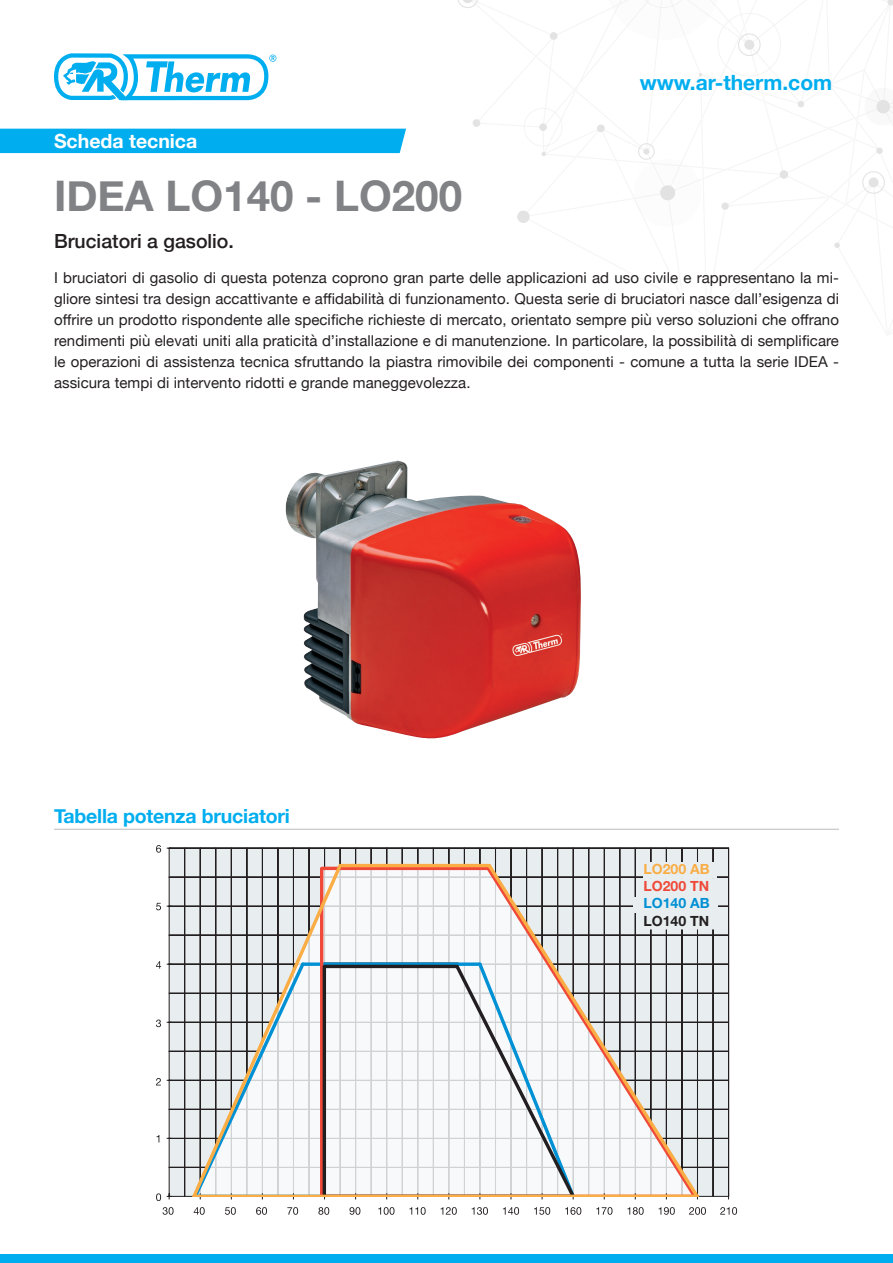
<style>
.page{position:relative;width:893px;height:1263px;background:#fff}
.page>*{position:absolute;margin:0;border:0;box-sizing:border-box;transform-origin:0 0}
.t1{font:700 42.15px "Helvetica Neue";color:#808285}
.t2{font:700 21px "Helvetica Neue";color:#00aeef}
.t3{font:700 19.5px "Helvetica Neue";letter-spacing:-.01em;color:#00aeef}
.t4{font:500 19.5px "Helvetica Neue";color:#231f20}
.t5{font:700 19.5px "Helvetica Neue";color:#fff}
.t6{font:15px/21px "Helvetica Neue";letter-spacing:.005em;color:#231f20;text-align:justify}
.t7{font:700 14.1px/17.2px "Helvetica Neue";color:#faad45;text-align:justify}
.s1{color:#ef4939}
.s2{color:#0090d4}
.s3{color:#231f20}
</style>
<div class="page">
<svg style="left:457px;top:0;width:436px;height:248px"></svg>
<svg style="left:54px;top:53px;width:222px;height:48px"></svg>
<div style="left:0;top:1254px;width:893px;height:9px;background:#00aeef"></div>
<hr style="left:54px;top:829px;width:785px;height:1px;background:#bcbdc0">
<img style="left:285px;top:461px;width:296px;height:278px">
<div style="left:169px;top:848px;width:559px;height:348px;background:#e8eef0"></div>
<hr style="left:185px;top:848px;width:1px;height:348px;background:#231f20">
<hr style="left:184px;top:848px;width:1px;height:348px;background:#231f20">
<hr style="left:216px;top:848px;width:1px;height:348px;background:#231f20">
<hr style="left:215px;top:848px;width:1px;height:348px;background:#231f20">
<hr style="left:247px;top:848px;width:1px;height:348px;background:#231f20">
<hr style="left:246px;top:848px;width:1px;height:348px;background:#231f20">
<hr style="left:278px;top:848px;width:1px;height:348px;background:#231f20">
<hr style="left:309px;top:848px;width:1px;height:348px;background:#231f20">
<hr style="left:200px;top:848px;width:1px;height:348px;background:#231f20">
<hr style="left:231px;top:848px;width:1px;height:348px;background:#231f20">
<hr style="left:262px;top:848px;width:1px;height:348px;background:#231f20">
<hr style="left:293px;top:848px;width:1px;height:348px;background:#231f20">
<hr style="left:324px;top:848px;width:1px;height:348px;background:#231f20">
<hr style="left:340px;top:848px;width:1px;height:348px;background:#231f20">
<hr style="left:371px;top:848px;width:1px;height:348px;background:#231f20">
<hr style="left:402px;top:848px;width:1px;height:348px;background:#231f20">
<hr style="left:433px;top:848px;width:1px;height:348px;background:#231f20">
<hr style="left:464px;top:848px;width:1px;height:348px;background:#231f20">
<hr style="left:495px;top:848px;width:1px;height:348px;background:#231f20">
<hr style="left:527px;top:848px;width:1px;height:348px;background:#231f20">
<hr style="left:526px;top:848px;width:1px;height:348px;background:#231f20">
<hr style="left:557px;top:848px;width:1px;height:348px;background:#231f20">
<hr style="left:588px;top:848px;width:1px;height:348px;background:#231f20">
<hr style="left:619px;top:848px;width:1px;height:348px;background:#231f20">
<hr style="left:651px;top:848px;width:1px;height:348px;background:#231f20">
<hr style="left:650px;top:848px;width:1px;height:348px;background:#231f20">
<hr style="left:682px;top:848px;width:1px;height:348px;background:#231f20">
<hr style="left:713px;top:848px;width:1px;height:348px;background:#231f20">
<hr style="left:356px;top:848px;width:1px;height:348px;background:#231f20">
<hr style="left:355px;top:848px;width:1px;height:348px;background:#231f20">
<hr style="left:386px;top:848px;width:1px;height:348px;background:#231f20">
<hr style="left:418px;top:848px;width:1px;height:348px;background:#231f20">
<hr style="left:417px;top:848px;width:1px;height:348px;background:#231f20">
<hr style="left:449px;top:848px;width:1px;height:348px;background:#231f20">
<hr style="left:448px;top:848px;width:1px;height:348px;background:#231f20">
<hr style="left:480px;top:848px;width:1px;height:348px;background:#231f20">
<hr style="left:511px;top:848px;width:1px;height:348px;background:#231f20">
<hr style="left:542px;top:848px;width:1px;height:348px;background:#231f20">
<hr style="left:573px;top:848px;width:1px;height:348px;background:#231f20">
<hr style="left:604px;top:848px;width:1px;height:348px;background:#231f20">
<hr style="left:635px;top:848px;width:1px;height:348px;background:#231f20">
<hr style="left:666px;top:848px;width:1px;height:348px;background:#231f20">
<hr style="left:697px;top:848px;width:1px;height:348px;background:#231f20">
<hr style="left:169px;top:1167px;width:559px;height:1px;background:#231f20">
<hr style="left:169px;top:1109px;width:559px;height:1px;background:#231f20">
<hr style="left:169px;top:1051px;width:559px;height:1px;background:#231f20">
<hr style="left:169px;top:993px;width:559px;height:1px;background:#231f20">
<hr style="left:169px;top:935px;width:559px;height:1px;background:#231f20">
<hr style="left:169px;top:877px;width:559px;height:1px;background:#231f20">
<hr style="left:169px;top:1138px;width:559px;height:1px;background:#231f20">
<hr style="left:169px;top:1080px;width:559px;height:1px;background:#231f20">
<hr style="left:169px;top:1022px;width:559px;height:1px;background:#231f20">
<hr style="left:169px;top:964px;width:559px;height:1px;background:#231f20">
<hr style="left:169px;top:906px;width:559px;height:1px;background:#231f20">
<hr style="left:169px;top:848px;width:559px;height:1px;background:#231f20">
<hr style="left:169px;top:848px;width:1px;height:348px;background:#231f20">
<hr style="left:169px;top:1196px;width:559px;height:1px;background:#231f20">
<svg style="left:167px;top:1193px;width:5px;height:6px"></svg>
<hr style="left:728px;top:848px;width:1px;height:348px;background:#231f20">
<svg style="left:193px;top:864px;width:144px;height:332px"></svg>
<svg style="left:337px;top:861px;width:364px;height:338px"></svg>
<svg style="left:321px;top:963px;width:256px;height:236px"></svg>
<div style="left:643px;top:862px;width:74px;height:16px;background:#e8eef0"></div>
<svg style="left:643px;top:878px;width:71px;height:19px"></svg>
<div style="left:633px;top:897px;width:84px;height:15px;background:#e8eef0"></div>
<svg style="left:643px;top:912px;width:71px;height:17px"></svg>
<svg style="left:163px;top:1207px;width:11px;height:8px"></svg>
<svg style="left:156px;top:1193px;width:5px;height:8px"></svg>
<svg style="left:194px;top:1207px;width:11px;height:8px"></svg>
<svg style="left:225px;top:1207px;width:11px;height:8px"></svg>
<svg style="left:256px;top:1207px;width:11px;height:8px"></svg>
<svg style="left:287px;top:1207px;width:11px;height:8px"></svg>
<svg style="left:318px;top:1207px;width:11px;height:8px"></svg>
<svg style="left:349px;top:1207px;width:11px;height:8px"></svg>
<svg style="left:378px;top:1207px;width:16px;height:8px"></svg>
<svg style="left:409px;top:1207px;width:17px;height:8px"></svg>
<svg style="left:441px;top:1207px;width:16px;height:8px"></svg>
<svg style="left:472px;top:1207px;width:16px;height:8px"></svg>
<svg style="left:503px;top:1207px;width:16px;height:8px"></svg>
<svg style="left:534px;top:1207px;width:16px;height:8px"></svg>
<svg style="left:565px;top:1207px;width:16px;height:8px"></svg>
<svg style="left:596px;top:1207px;width:16px;height:8px"></svg>
<svg style="left:627px;top:1207px;width:17px;height:8px"></svg>
<svg style="left:659px;top:1207px;width:16px;height:8px"></svg>
<svg style="left:689px;top:1207px;width:17px;height:8px"></svg>
<svg style="left:720px;top:1207px;width:17px;height:8px"></svg>
<svg style="left:156px;top:1078px;width:5px;height:7px"></svg>
<svg style="left:156px;top:1019px;width:5px;height:8px"></svg>
<svg style="left:156px;top:961px;width:5px;height:8px"></svg>
<svg style="left:156px;top:903px;width:5px;height:7px"></svg>
<svg style="left:156px;top:845px;width:5px;height:8px"></svg>
<hr style="left:194px;top:1195px;width:503px;height:1px;background:#faad45">
<div style="left:0;top:129px;width:406px;height:24px;background:#00aeef"></div>
<p class="t5" style="left:54px;top:125px;width:145px">Scheda tecnica</p>
<p class="t1" style="left:54px;top:163px;width:410px">IDEA LO140 - LO200</p>
<p class="t4" style="left:54px;top:225px;width:181px">Bruciatori a gasolio.</p>
<h2 class="t2" style="left:640px;top:66px;width:194px">www.ar-therm.com</h2>
<p class="t6" style="left:54px;top:268px;width:786px">I bruciatori di gasolio di questa potenza coprono gran parte delle applicazioni ad uso civile e rappresentano la mi&shy;gliore sintesi tra design accattivante e affidabilità di funzionamento. Questa serie di bruciatori nasce dall’esigenza di offrire un prodotto rispondente alle specifiche richieste di mercato, orientato sempre più verso soluzioni che offrano rendimenti più elevati uniti alla praticità d’installazione e di manutenzione. In particolare, la possibilità di semplificare le operazioni di assistenza tecnica sfruttando la piastra rimovibile dei componenti - comune a tutta la serie IDEA - assicura tempi di intervento ridotti e grande maneggevolezza.</p>
<p class="t3" style="left:54px;top:800px;width:237px">Tabella potenza bruciatori</p>
<p class="t7" style="left:643px;top:860px;width:68px">LO200 AB <span class="s1">LO200 TN </span><span class="s2">LO140 AB </span><span class="s3">LO140 TN</span></p>
</div>
